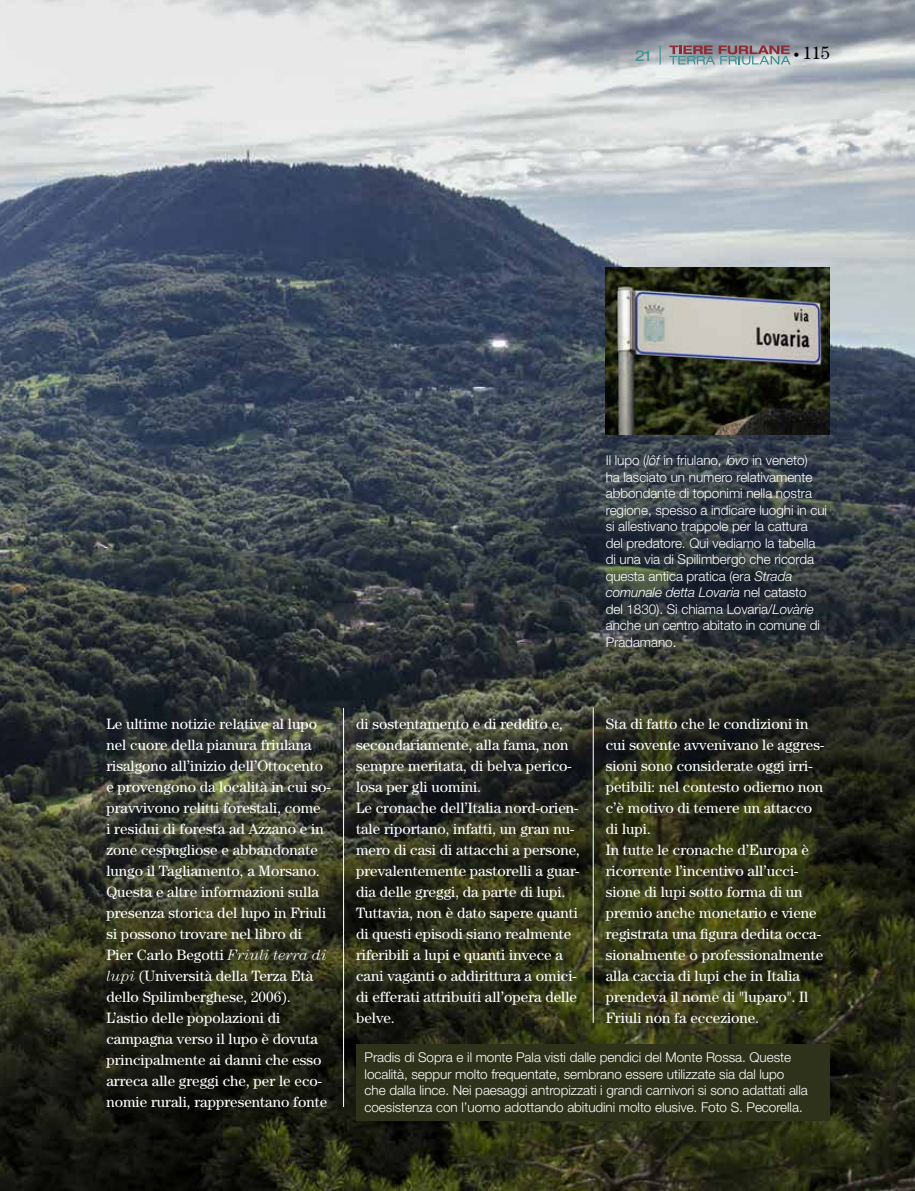
<style>
.page{position:relative;width:915px;height:1191px;background:#fff}
.page>*{position:absolute;margin:0;border:0;box-sizing:border-box;transform-origin:0 0}
.t1{font:18px "Century";color:#000}
.t2{font:15px/21px "Century";color:#fff}
.t3{font:expanded 15px "Helvetica Neue";color:#3a9292}
.t4{font:300 13.5px/16.5px "Helvetica Neue LT Std";letter-spacing:-.005em;color:#fff}
.s1{font-family:"Frutiger LT";font-weight:300;font-size:12px}
.s2{font-style:italic}
.s3{font-weight:400}
.s4{font-weight:300;font-style:italic}
</style>
<div class="page">
<img style="left:0;top:0;width:914px;height:1191px">
<svg style="left:669px;top:46px;width:121px;height:19px"></svg>
<svg style="left:659px;top:46px;width:1px;height:19px"></svg>
<img style="left:605px;top:268px;width:224px;height:167px">
<div style="left:356px;top:1044px;width:473px;height:76px;background:#2f321a"></div>
<hr style="left:343px;top:708px;width:1px;height:399px;background:#fff">
<hr style="left:592px;top:708px;width:1px;height:315px;background:#fff">
<p class="t3" style="left:635px;top:46px;width:17px">21</p>
<p class="t1" style="left:793px;top:42px;width:38px"><span class="s1">•</span> 115</p>
<p class="t4" style="left:605px;top:452px;width:223px">Il lupo (<span class="s2">lôf</span> in friulano, <span class="s2">l</span><span class="s2">ovo</span> in veneto)<br>ha lasciato un numero relativamente abbondante di toponimi nella nostra regione, spesso a indicare luoghi in cui si allestivano trappole per la cattura del predatore. Qui vediamo la tabella di una via di Spilimbergo che ricorda questa antica pratica (era <span class="s2">Strada comunale detta Lovaria</span> nel catasto del 1830). Si chiama Lovaria/<span class="s2">Lovàrie </span>anche un centro abitato in comune di Pradamano<span class="s3">.</span></p>
<p class="t2" style="left:106px;top:713px;width:225px">Le ultime notizie relative al lupo nel cuore della pianura friulana risalgono all’inizio dell’Ottocento e provengono da località in cui so&shy;pravvivono relitti forestali, come<br>i residui di foresta ad Azzano e in zone cespugliose e abbandonate lungo il Tagliamento, a Morsano.<br>Questa e altre informazioni sulla presenza storica del lupo in Friuli si possono trovare nel libro di Pier Carlo Begotti <span class="s4">Friuli terra di lupi</span> (Università della Terza Età dello Spilimberghese, 2006).<br>L’astio delle popolazioni di campagna verso il lupo è dovuta principalmente ai danni che esso arreca alle greggi che, per le eco&shy;nomie rurali, rappresentano fonte</p>
<p class="t2" style="left:356px;top:713px;width:225px">di sostentamento e di reddito e, secondariamente, alla fama, non sempre meritata, di belva perico&shy;losa per gli uomini.<br>Le cronache dell’Italia nord-orien&shy;tale riportano, infatti, un gran nu&shy;mero di casi di attacchi a persone, prevalentemente pastorelli a guar&shy;dia delle greggi, da parte di lupi.<br>Tuttavia, non è dato sapere quanti di questi episodi siano realmente riferibili a lupi e quanti invece a cani vaganti o addirittura a omici&shy;di efferati attribuiti all’opera delle belve.</p>
<p class="t2" style="left:605px;top:713px;width:220px">Sta di fatto che le condizioni in cui sovente avvenivano le aggres&shy;sioni sono considerate oggi irri&shy;petibili: nel contesto odierno non c’è motivo di temere un attacco di lupi.<br>In tutte le cronache d’Europa è ricorrente l’incentivo all’ucci&shy;sione di lupi sotto forma di un premio anche monetario e viene registrata una figura dedita occa&shy;sionalmente o professionalmente alla caccia di lupi che in Italia prendeva il nome di "luparo". Il<br>Friuli non fa eccezione.</p>
<p class="t4" style="left:364px;top:1049px;width:444px">Pradis di Sopra e il monte Pala visti dalle pendici del Monte Rossa. Queste località, seppur molto frequentate, sembrano essere utilizzate sia dal lupo che dalla lince. Nei paesaggi antropizzati i grandi carnivori si sono adattati alla coesistenza con l’uomo adottando abitudini molto elusive. Foto S. Pecorella.</p>
</div>
